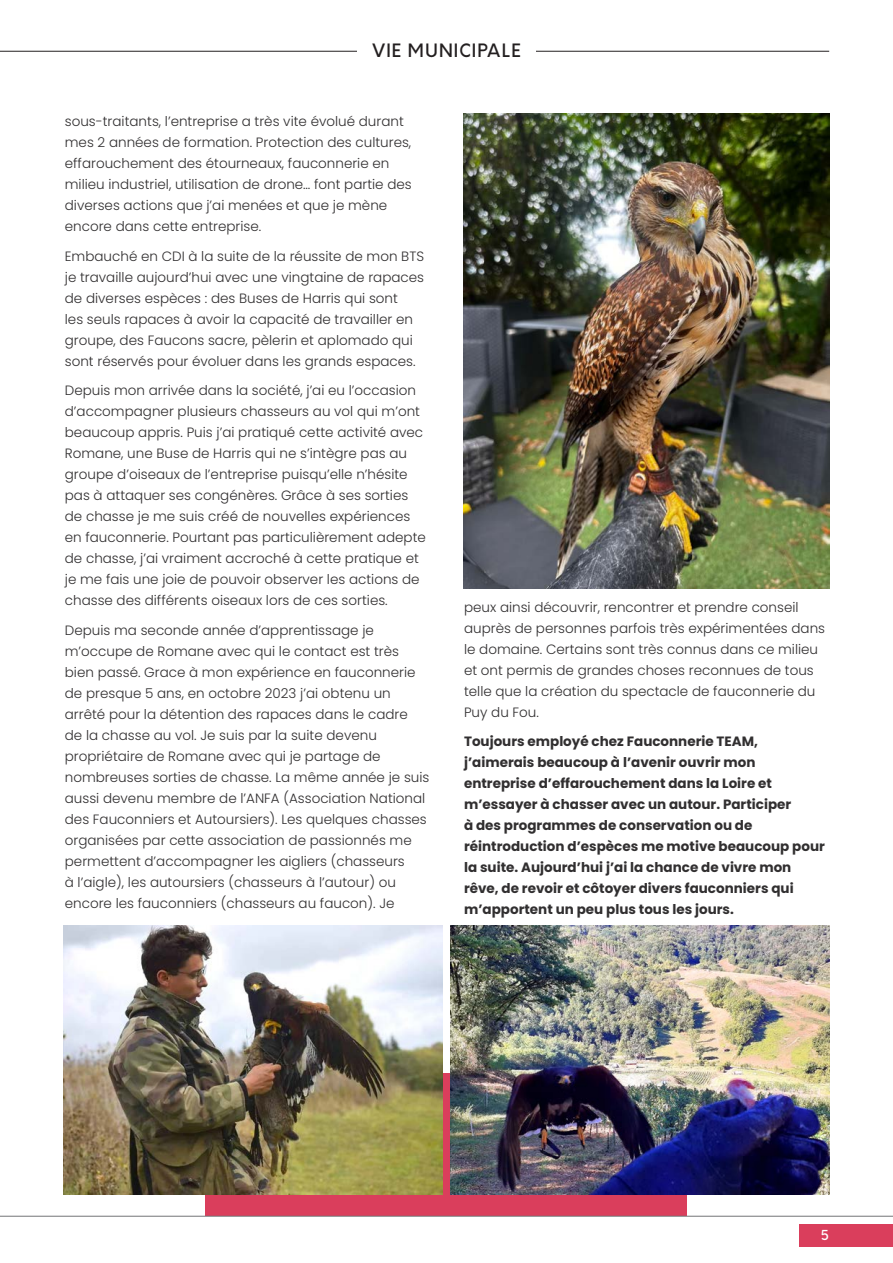
<style>
.page{position:relative;width:893px;height:1263px;background:#fff}
.page>*{position:absolute;margin:0;border:0;box-sizing:border-box;transform-origin:0 0}
.t1{font:500 18px "Orkney";letter-spacing:.06em;color:#231f20}
.t2{font:300 13.5px/21px "Poppins";color:#312f30}
.t3{font:700 13.5px/21px "Poppins";color:#312f30}
.t4{font:500 13.5px "Orkney";color:#fff}
</style>
<div class="page">
<div style="left:206px;top:1074px;width:481px;height:142px;background:#da3e5c"></div>
<div style="left:799px;top:1224px;width:94px;height:22px;background:#da3e5c"></div>
<hr style="left:0;top:1216px;width:893px;height:1px;background:#737477">
<hr style="left:0;top:51px;width:829px;height:1px;background:#231f20">
<div style="left:357px;top:44px;width:179px;height:13px;background:#fff"></div>
<img style="left:463px;top:113px;width:366px;height:476px">
<img style="left:64px;top:926px;width:378px;height:269px">
<img style="left:451px;top:926px;width:378px;height:269px">
<p class="t1" style="left:372px;top:39px;width:150px">VIE MUNICIPALE</p>
<p class="t2" style="left:65px;top:111px;width:348px">sous-traitants, l’entreprise a très vite évolué durant mes 2 années de formation. Protection des cultures, effarouchement des étourneaux, fauconnerie en milieu industriel, utilisation de drone… font partie des diverses actions que j’ai menées et que je mène encore dans cette entreprise.</p>
<p class="t2" style="left:65px;top:246px;width:361px">Embauché en CDI à la suite de la réussite de mon BTS je travaille aujourd’hui avec une vingtaine de rapaces de diverses espèces : des Buses de Harris qui sont<br>les seuls rapaces à avoir la capacité de travailler en groupe, des Faucons sacre, pèlerin et aplomado qui sont réservés pour évoluer dans les grands espaces.</p>
<p class="t2" style="left:65px;top:380px;width:363px">Depuis mon arrivée dans la société, j’ai eu l’occasion d’accompagner plusieurs chasseurs au vol qui m’ont beaucoup appris. Puis j’ai pratiqué cette activité avec Romane, une Buse de Harris qui ne s’intègre pas au groupe d’oiseaux de l’entreprise puisqu’elle n’hésite pas à attaquer ses congénères. Grâce à ses sorties de chasse je me suis créé de nouvelles expériences en fauconnerie. Pourtant pas particulièrement adepte de chasse, j’ai vraiment accroché à cette pratique et je me fais une joie de pouvoir observer les actions de chasse des différents oiseaux lors de ces sorties.</p>
<p class="t2" style="left:65px;top:620px;width:366px">Depuis ma seconde année d’apprentissage je m’occupe de Romane avec qui le contact est très bien passé. Grace à mon expérience en fauconnerie de presque 5 ans, en octobre 2023 j’ai obtenu un arrêté pour la détention des rapaces dans le cadre<br>de la chasse au vol. Je suis par la suite devenu propriétaire de Romane avec qui je partage de nombreuses sorties de chasse. La même année je suis aussi devenu membre de l’ANFA (Association National des Fauconniers et Autoursiers). Les quelques chasses organisées par cette association de passionnés me permettent d’accompagner les aigliers (chasseurs<br>à l’aigle), les autoursiers (chasseurs à l’autour) ou encore les fauconniers (chasseurs au faucon). Je</p>
<p class="t2" style="left:464px;top:596px;width:363px">peux ainsi découvrir, rencontrer et prendre conseil auprès de personnes parfois très expérimentées dans le domaine. Certains sont très connus dans ce milieu et ont permis de grandes choses reconnues de tous telle que la création du spectacle de fauconnerie du Puy du Fou.</p>
<p class="t3" style="left:464px;top:731px;width:362px">Toujours employé chez Fauconnerie TEAM, j’aimerais beaucoup à l’avenir ouvrir mon entreprise d’effarouchement dans la Loire et m’essayer à chasser avec un autour. Participer<br>à des programmes de conservation ou de réintroduction d’espèces me motive beaucoup pour la suite. Aujourd’hui j’ai la chance de vivre mon rêve, de revoir et côtoyer divers fauconniers qui m’apportent un peu plus tous les jours.</p>
<p class="t4" style="left:821px;top:1226px;width:10px">5</p>
</div>
